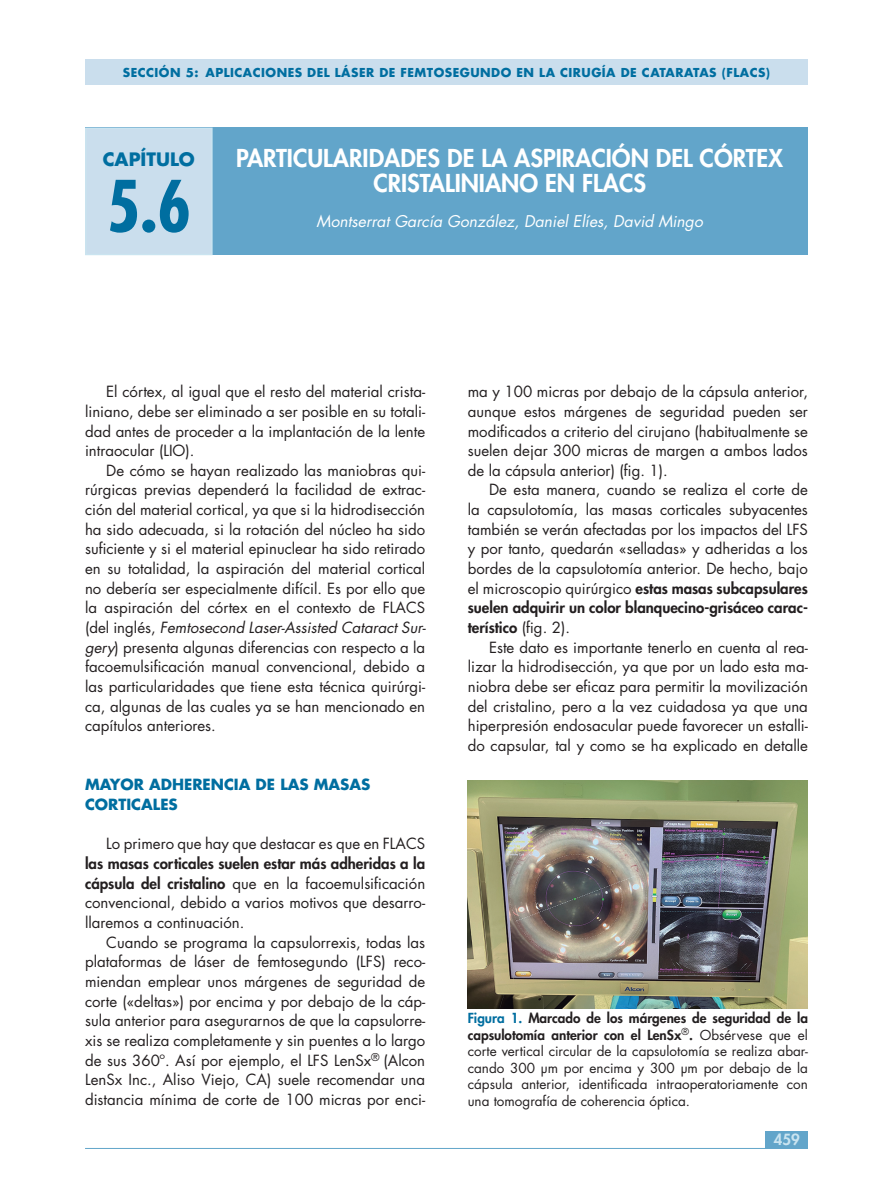
<style>
.page{position:relative;width:893px;height:1191px;background:#fff}
.page>*{position:absolute;margin:0;border:0;box-sizing:border-box;transform-origin:0 0}
.t1{font:700 condensed 69px "Futura Std";color:#006ea0}
.t2{font:800 24px/25.5px "Futura Std";color:#fff;text-align:center}
.t3{font:700 18px "Futura Std";color:#006ea0}
.t4{font:italic 15.75px "Futura Std";color:#fff}
.t5{font:15px/19.6px "Futura Std";color:#231f20;text-align:justify}
.t6{font:700 15px/19.6px "Futura Std";color:#006ea0}
.t7{font:800 15px "Futura Std";color:#cae4f0}
.t8{font:13.5px/16.5px "Futura Std";color:#231f20;text-align:justify}
.t9{font:700 12px "Futura Std";letter-spacing:.04em;color:#006ea0}
.s1{font-style:italic}
.s2{font-weight:800}
.s3{font-weight:800;color:#006ea0}
</style>
<div class="page">
<div style="left:765px;top:1131px;width:43px;height:17px;background:#62a5ca"></div>
<hr style="left:85px;top:1148px;width:723px;height:1px;background:#62a5ca">
<div style="left:85px;top:128px;width:723px;height:127px;background:#62a5ca"></div>
<div style="left:86px;top:128px;width:126px;height:126px;background:#cadeed"></div>
<div style="left:85px;top:128px;width:128px;height:127px;border:2px solid #cae4f0"></div>
<div style="left:85px;top:60px;width:723px;height:25px;background:#cadeed"></div>
<img style="left:468px;top:780px;width:340px;height:228px">
<p class="t9" style="left:123px;top:65px;width:649px">SECCIÓN 5: APLICACIONES DEL LÁSER DE FEMTOSEGUNDO EN LA CIRUGÍA DE CATARATAS (FLACS)</p>
<p class="t3" style="left:103px;top:147px;width:94px">CAPÍTULO</p>
<h1 class="t1" style="left:107px;top:163px;width:86px">5.6</h1>
<h2 class="t2" style="left:236px;top:145px;width:548px">PARTICULARIDADES DE LA ASPIRACIÓN DEL CÓRTEX<br>CRISTALINIANO EN FLACS</h2>
<p class="t4" style="left:317px;top:211px;width:388px">Montserrat García González, Daniel Elíes, David Mingo</p>
<p class="t5" style="left:85px;top:382px;width:342px;text-indent:21px">El córtex, al igual que el resto del material crista&shy;liniano, debe ser eliminado a ser posible en su totali&shy;dad antes de proceder a la implantación de la lente intraocular (LIO).</p>
<p class="t5" style="left:85px;top:460px;width:342px;text-indent:21px">De cómo se hayan realizado las maniobras qui&shy;rúrgicas previas dependerá la facilidad de extrac&shy;ción del material cortical, ya que si la hidrodisección ha sido adecuada, si la rotación del núcleo ha sido suficiente y si el material epinuclear ha sido retirado en su totalidad, la aspiración del material cortical no debería ser especialmente difícil. Es por ello que la aspiración del córtex en el contexto de FLACS (del inglés, <span class="s1">Femtosecond Laser-Assisted Cataract Sur&shy;gery</span>) presenta algunas diferencias con respecto a la facoemulsificación manual convencional, debido a las particularidades que tiene esta técnica quirúrgi&shy;ca, algunas de las cuales ya se han mencionado en capítulos anteriores.</p>
<p class="t6" style="left:85px;top:774px;width:287px">MAYOR ADHERENCIA DE LAS MASAS<br>CORTICALES</p>
<p class="t5" style="left:106px;top:834px;width:320px">Lo primero que hay que destacar es que en FLACS</p>
<p class="t5" style="left:85px;top:853px;width:342px"><span class="s2">las masas corticales suelen estar más adheridas a la cápsula del cristalino</span> que en la facoemulsificación convencional, debido a varios motivos que desarro&shy;llaremos a continuación.</p>
<p class="t5" style="left:85px;top:932px;width:342px;text-indent:21px">Cuando se programa la capsulorrexis, todas las plataformas de láser de femtosegundo (LFS) reco&shy;miendan emplear unos márgenes de seguridad de corte («deltas») por encima y por debajo de la cáp&shy;sula anterior para asegurarnos de que la capsulorre&shy;xis se realiza completamente y sin puentes a lo largo de sus 360º. Así por ejemplo, el LFS LenSx<sup>®</sup> (Alcon LenSx Inc., Aliso Viejo, CA) suele recomendar una distancia mínima de corte de 100 micras por enci-</p>
<p class="t5" style="left:468px;top:382px;width:342px">ma y 100 micras por debajo de la cápsula anterior, aunque estos márgenes de seguridad pueden ser modificados a criterio del cirujano (habitualmente se suelen dejar 300 micras de margen a ambos lados de la cápsula anterior) (fig. 1).</p>
<p class="t5" style="left:468px;top:480px;width:342px;text-indent:21px">De esta manera, cuando se realiza el corte de la capsulotomía, las masas corticales subyacentes también se verán afectadas por los impactos del LFS y por tanto, quedarán «selladas» y adheridas a los bordes de la capsulotomía anterior. De hecho, bajo el microscopio quirúrgico <span class="s2">estas masas subcapsulares suelen adquirir un color blanquecino-grisáceo carac&shy;terístico</span> (fig. 2).</p>
<p class="t5" style="left:468px;top:637px;width:342px;text-indent:21px">Este dato es importante tenerlo en cuenta al rea&shy;lizar la hidrodisección, ya que por un lado esta ma&shy;niobra debe ser eficaz para permitir la movilización del cristalino, pero a la vez cuidadosa ya que una hiperpresión endosacular puede favorecer un estalli&shy;do capsular, tal y como se ha explicado en detalle</p>
<p class="t8" style="left:468px;top:1010px;width:342px"><span class="s3">Figura 1.</span> <span class="s2">Marcado de los márgenes de seguridad de la capsulotomía anterior con el LenSx</span><sup>®</sup><span class="s2">.</span> Obsérvese que el corte vertical circular de la capsulotomía se realiza abar&shy;cando 300 µm por encima y 300 µm por debajo de la cápsula anterior, identificada intraoperatoriamente con una tomografía de coherencia óptica.</p>
<p class="t7" style="left:774px;top:1129px;width:28px">459</p>
</div>
